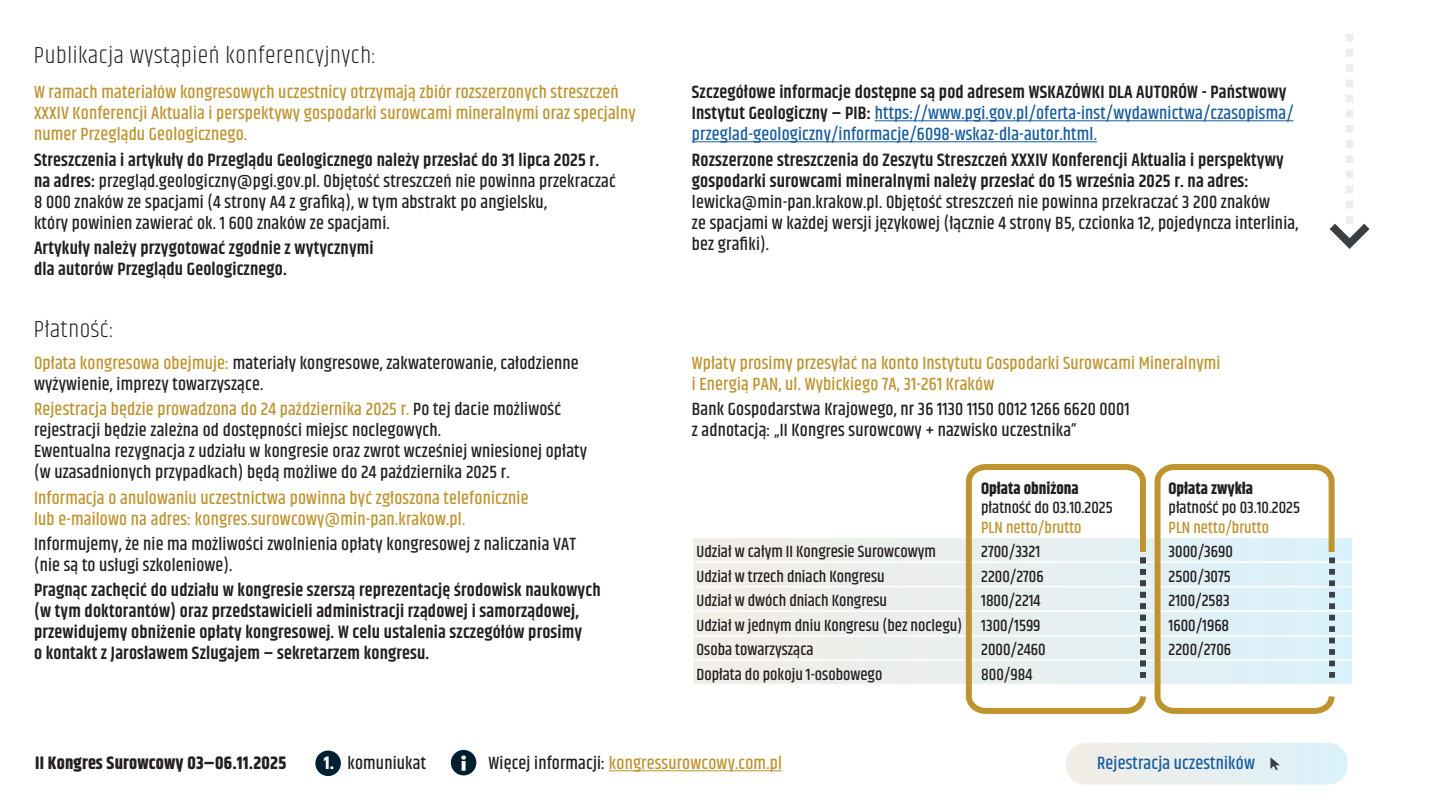
<style>
.page{position:relative;width:1440px;height:810px;background:#fff}
.page>*{position:absolute;margin:0;border:0;box-sizing:border-box;transform-origin:0 0}
.t1{font:300 24px "Khand";letter-spacing:.025em;color:#231f20}
.t2{font:500 18px/21px "Khand";letter-spacing:.01em;color:#231f20}
.t3{font:600 18px/21px "Khand";letter-spacing:.01em;color:#231f20}
.t4{font:500 18px/21px "Khand";letter-spacing:.01em;color:#be942f}
.t5{font:500 18px/21px "Khand";letter-spacing:.01em;color:#175d9e}
.t6{font:700 18px "Khand";letter-spacing:.01em;color:#231f20}
.t7{font:500 16.5px "Khand";color:#231f20}
.t8{font:500 16.5px "Khand";color:#be942f}
.t9{font:700 16.5px "Khand";color:#231f20}
.s1{font-weight:600}
.s2{color:#be942f}
.s3{font-weight:600;color:#231f20}
.s4{font-weight:700;color:#fff}
.s5{color:#231f20}
</style>
<div class="page">
<hr style="left:875px;top:120px;width:419px;height:1px;background:#175d9e">
<hr style="left:692px;top:141px;width:405px;height:1px;background:#175d9e">
<svg style="left:693px;top:538px;width:659px;height:146px"></svg>
<hr style="left:692px;top:561px;width:279px;height:2px;background:#fff">
<hr style="left:971px;top:561px;width:184px;height:2px;background:#fff">
<hr style="left:1155px;top:561px;width:199px;height:2px;background:#fff">
<hr style="left:692px;top:586px;width:279px;height:1px;background:#fff">
<hr style="left:971px;top:586px;width:184px;height:1px;background:#fff">
<hr style="left:1155px;top:586px;width:199px;height:1px;background:#fff">
<hr style="left:692px;top:610px;width:279px;height:2px;background:#fff">
<hr style="left:971px;top:610px;width:184px;height:2px;background:#fff">
<hr style="left:1155px;top:610px;width:199px;height:2px;background:#fff">
<hr style="left:692px;top:635px;width:279px;height:1px;background:#fff">
<hr style="left:971px;top:635px;width:184px;height:1px;background:#fff">
<hr style="left:1155px;top:635px;width:199px;height:1px;background:#fff">
<hr style="left:692px;top:660px;width:279px;height:1px;background:#fff">
<hr style="left:971px;top:660px;width:184px;height:1px;background:#fff">
<hr style="left:1155px;top:660px;width:199px;height:1px;background:#fff">
<svg style="left:1152px;top:464px;width:186px;height:250px"></svg>
<svg style="left:963px;top:464px;width:186px;height:250px"></svg>
<hr style="left:609px;top:770px;width:173px;height:1px;background:#be942f">
<div style="left:451px;top:750px;width:25px;height:25px;background:#002032;border-radius:50%"></div>
<svg style="left:461px;top:756px;width:5px;height:15px"></svg>
<div style="left:315px;top:751px;width:26px;height:25px;background:#002032;border-radius:50%"></div>
<svg style="left:1066px;top:743px;width:282px;height:42px"></svg>
<svg style="left:1330px;top:34px;width:40px;height:215px"></svg>
<svg style="left:1140px;top:558px;width:6px;height:120px"></svg>
<svg style="left:1329px;top:558px;width:6px;height:120px"></svg>
<h1 class="t1" style="left:34px;top:41px;width:344px">Publikacja wystąpień konferencyjnych:</h1>
<p class="t4" style="left:34px;top:83px;width:603px">W ramach materiałów kongresowych uczestnicy otrzymają zbiór rozszerzonych streszczeń<br>XXXIV Konferencji Aktualia i perspektywy gospodarki surowcami mineralnymi oraz specjalny numer Przeglądu Geologicznego.</p>
<p class="t2" style="left:34px;top:150px;width:583px"><span class="s1">Streszczenia i artykuły do Przeglądu Geologicznego należy przesłać do 31 lipca 2025 r. na adres:</span> przegląd.geologiczny@pgi.gov.pl. Objętość streszczeń nie powinna przekraczać 8 000 znaków ze spacjami (4 strony A4 z grafiką), w tym abstrakt po angielsku,<br>który powinien zawierać ok. 1 600 znaków ze spacjami.</p>
<p class="t3" style="left:34px;top:239px;width:341px">Artykuły należy przygotować zgodnie z wytycznymi dla autorów Przeglądu Geologicznego.</p>
<h1 class="t1" style="left:34px;top:315px;width:82px">Płatność:</h1>
<p class="t2" style="left:34px;top:354px;width:546px"><span class="s2">Opłata kongresowa obejmuje:</span> materiały kongresowe, zakwaterowanie, całodzienne wyżywienie, imprezy towarzyszące.</p>
<p class="t2" style="left:34px;top:400px;width:555px"><span class="s2">Rejestracja będzie prowadzona do 24 października 2025 r.</span> Po tej dacie możliwość rejestracji będzie zależna od dostępności miejsc noclegowych.<br>Ewentualna rezygnacja z udziału w kongresie oraz zwrot wcześniej wniesionej opłaty (w uzasadnionych przypadkach) będą możliwe do 24 października 2025 r.</p>
<p class="t4" style="left:34px;top:488px;width:496px">Informacja o anulowaniu uczestnictwa powinna być zgłoszona telefonicznie lub e-mailowo na adres: kongres.surowcowy@min-pan.krakow.pl.</p>
<p class="t2" style="left:34px;top:535px;width:544px">Informujemy, że nie ma możliwości zwolnienia opłaty kongresowej z naliczania VAT (nie są to usługi szkoleniowe).</p>
<p class="t3" style="left:34px;top:581px;width:568px">Pragnąc zachęcić do udziału w kongresie szerszą reprezentację środowisk naukowych (w tym doktorantów) oraz przedstawicieli administracji rządowej i samorządowej, przewidujemy obniżenie opłaty kongresowej. W celu ustalenia szczegółów prosimy<br>o kontakt z Jarosławem Szlugajem – sekretarzem kongresu.</p>
<p class="t5" style="left:692px;top:83px;width:603px"><span class="s3">Szczegółowe informacje dostępne są pod adresem WSKAZÓWKI DLA AUTORÓW - Państwowy<br>Instytut Geologiczny – PIB:</span> https://www.pgi.gov.pl/oferta-inst/wydawnictwa/czasopisma/ przeglad-geologiczny/informacje/6098-wskaz-dla-autor.html.</p>
<p class="t3" style="left:692px;top:150px;width:593px">Rozszerzone streszczenia do Zeszytu Streszczeń XXXIV Konferencji Aktualia i perspektywy gospodarki surowcami mineralnymi należy przesłać do 15 września 2025 r. na adres:</p>
<p class="t2" style="left:692px;top:192px;width:608px">lewicka@min-pan.krakow.pl. Objętość streszczeń nie powinna przekraczać 3 200 znaków<br>ze spacjami w każdej wersji językowej (łącznie 4 strony B5, czcionka 12, pojedyncza interlinia, bez grafiki).</p>
<p class="t4" style="left:692px;top:354px;width:530px">Wpłaty prosimy przesyłać na konto Instytutu Gospodarki Surowcami Mineralnymi i Energią PAN, ul. Wybickiego 7A, 31-261 Kraków</p>
<p class="t2" style="left:692px;top:400px;width:440px">Bank Gospodarstwa Krajowego, nr 36 1130 1150 0012 1266 6620 0001 z adnotacją: „II Kongres surowcowy + nazwisko uczestnika”</p>
<p class="t9" style="left:981px;top:476px;width:99px">Opłata obniżona</p>
<p class="t7" style="left:981px;top:498px;width:133px">płatność do 03.10.2025</p>
<p class="t8" style="left:981px;top:517px;width:102px">PLN netto/brutto</p>
<p class="t9" style="left:1169px;top:476px;width:86px">Opłata zwykła</p>
<p class="t7" style="left:1169px;top:498px;width:133px">płatność po 03.10.2025</p>
<p class="t8" style="left:1169px;top:517px;width:102px">PLN netto/brutto</p>
<p class="t7" style="left:697px;top:541px;width:241px">Udział w całym II Kongresie Surowcowym</p>
<p class="t7" style="left:981px;top:541px;width:60px">2700/3321</p>
<p class="t7" style="left:1169px;top:541px;width:66px">3000/3690</p>
<p class="t7" style="left:697px;top:566px;width:190px">Udział w trzech dniach Kongresu</p>
<p class="t7" style="left:981px;top:566px;width:64px">2200/2706</p>
<p class="t7" style="left:1169px;top:566px;width:64px">2500/3075</p>
<p class="t7" style="left:697px;top:590px;width:192px">Udział w dwóch dniach Kongresu</p>
<p class="t7" style="left:981px;top:590px;width:61px">1800/2214</p>
<p class="t7" style="left:1169px;top:590px;width:63px">2100/2583</p>
<p class="t7" style="left:697px;top:615px;width:346px">Udział w jednym dniu Kongresu (bez noclegu) 1300/1599</p>
<p class="t7" style="left:1169px;top:615px;width:62px">1600/1968</p>
<p class="t7" style="left:697px;top:639px;width:118px">Osoba towarzysząca</p>
<p class="t7" style="left:981px;top:639px;width:66px">2000/2460</p>
<p class="t7" style="left:1169px;top:639px;width:64px">2200/2706</p>
<p class="t7" style="left:697px;top:664px;width:187px">Dopłata do pokoju 1-osobowego</p>
<p class="t7" style="left:981px;top:664px;width:53px">800/984</p>
<p class="t6" style="left:35px;top:751px;width:253px">II Kongres Surowcowy 03–06.11.2025</p>
<p class="t2" style="left:324px;top:754px;width:104px"><span class="s4">1.</span> komuniukat</p>
<p class="t4" style="left:489px;top:754px;width:295px"><span class="s5">Więcej informacji:</span> kongressurowcowy.com.pl</p>
<p class="t5" style="left:1097px;top:754px;width:159px">Rejestracja uczestników</p>
</div>
